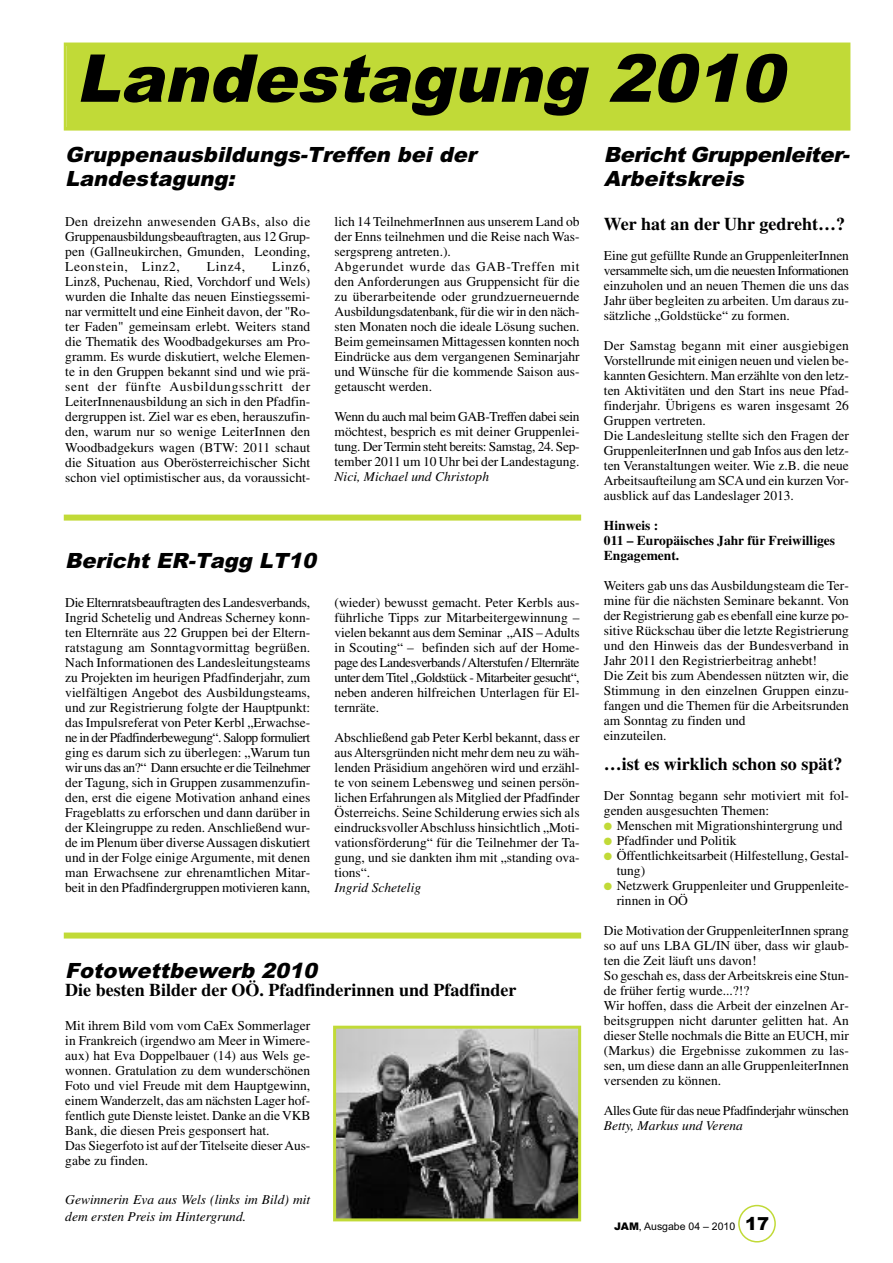
<style>
.page{position:relative;width:893px;height:1263px;background:#fff}
.page>*{position:absolute;margin:0;border:0;box-sizing:border-box;transform-origin:0 0}
.t1{font:italic 900 66px "Arial";color:#000}
.t2{font:italic 900 21px/24px "Arial";color:#000}
.t3{font:700 18px "Times";color:#000}
.t4{font:13.5px/15px "Times";color:#000}
.t5{font:italic 13.5px/16.5px "Times";color:#000}
.t6{font:700 13.5px/15px "Times";color:#000}
.t7{font:13.5px "Times";letter-spacing:-.03em;color:#000}
.t8{font:10.5px "Arial";color:#000}
.s1{color:#c1da37}
.s2{font-weight:900}
.s3{font-weight:900;font-size:18px}
</style>
<div class="page">
<svg style="left:738px;top:1205px;width:38px;height:37px"></svg>
<div style="left:67px;top:46px;width:780px;height:82px;background:#c1da37"></div>
<div style="left:64px;top:43px;width:786px;height:88px;border:3px solid #c1da37"></div>
<img style="left:337px;top:1030px;width:240px;height:187px">
<div style="left:333px;top:1026px;width:248px;height:195px;border:3px solid #c1da37"></div>
<div style="left:64px;top:515px;width:517px;height:6px;background:#c1da37"></div>
<div style="left:64px;top:932px;width:517px;height:6px;background:#c1da37"></div>
<h1 class="t1" style="left:76px;top:40px;width:725px">Landestagung 2010</h1>
<h2 class="t2" style="left:65px;top:143px;width:417px">Gruppenausbildungs-Treffen bei der<br>Landestagung:</h2>
<h2 class="t2" style="left:604px;top:143px;width:252px">Bericht Gruppenleiter-<br>Arbeitskreis</h2>
<p class="t4" style="left:65px;top:216px;width:247px;text-align:justify">Den dreizehn anwesenden GABs, also die Gruppenausbildungsbeauftragten, aus 12 Grup&shy;pen (Gallneukirchen, Gmunden, Leonding, Leonstein, Linz2,</p>
<p class="t4" style="left:65px;top:261px;width:247px;text-align:justify;text-indent:207px">Linz6, Linz8, Puchenau, Ried, Vorchdorf und Wels) wurden die Inhalte das neuen Einstiegssemi&shy;nar vermittelt und eine Einheit davon, der "Ro&shy;ter Faden" gemeinsam erlebt. Weiters stand die Thematik des Woodbadgekurses am Pro&shy;gramm. Es wurde diskutiert, welche Elemen&shy;te in den Gruppen bekannt sind und wie prä&shy;sent der fünfte Ausbildungsschritt der LeiterInnenausbildung an sich in den Pfadfin&shy;dergruppen ist. Ziel war es eben, herauszufin&shy;den, warum nur so wenige LeiterInnen den Woodbadgekurs wagen (BTW: 2011 schaut die Situation aus Oberösterreichischer Sicht schon viel optimistischer aus, da voraussicht-</p>
<p class="t4" style="left:207px;top:261px;width:40px">Linz4,</p>
<p class="t4" style="left:335px;top:216px;width:247px">lich 14 TeilnehmerInnen aus unserem Land ob der Enns teilnehmen und die Reise nach Was&shy;sergspreng antreten.).<br>Abgerundet wurde das GAB-Treffen mit den Anforderungen aus Gruppensicht für die zu überarbeitende oder grundzuerneuernde Ausbildungsdatenbank, für die wir in den näch&shy;sten Monaten noch die ideale Lösung suchen.<br>Beim gemeinsamen Mittagessen konnten noch Eindrücke aus dem vergangenen Seminarjahr und Wünsche für die kommende Saison aus&shy;getauscht werden.</p>
<p class="t4" style="left:335px;top:411px;width:247px;text-align:justify">Wenn du auch mal beim GAB-Treffen dabei sein möchtest, besprich es mit deiner Gruppenlei&shy;tung. Der Termin steht bereits: Samstag, 24. Sep&shy;tember 2011 um 10 Uhr bei der Landestagung.</p>
<p class="t5" style="left:335px;top:470px;width:156px">Nici, Michael und Christoph</p>
<h2 class="t2" style="left:65px;top:549px;width:257px">Bericht ER-Tagg LT10</h2>
<p class="t4" style="left:65px;top:597px;width:247px;text-align:justify">Die Elternratsbeauftragten des Landesverbands, Ingrid Schetelig und Andreas Scherney konn&shy;ten Elternräte aus 22 Gruppen bei der Eltern&shy;ratstagung am Sonntagvormittag begrüßen.<br>Nach Informationen des Landesleitungsteams zu Projekten im heurigen Pfadfinderjahr, zum vielfältigen Angebot des Ausbildungsteams, und zur Registrierung folgte der Hauptpunkt: das Impulsreferat von Peter Kerbl „Erwachse&shy;ne in der Pfadfinderbewegung“. Salopp formuliert ging es darum sich zu überlegen: „Warum tun wir uns das an?“ Dann ersuchte er die Teilnehmer der Tagung, sich in Gruppen zusammenzufin&shy;den, erst die eigene Motivation anhand eines Frageblatts zu erforschen und dann darüber in der Kleingruppe zu reden. Anschließend wur&shy;de im Plenum über diverseAussagen diskutiert und in der Folge einige Argumente, mit denen man Erwachsene zur ehrenamtlichen Mitar&shy;beit in den Pfadfindergruppen motivieren kann,</p>
<p class="t4" style="left:335px;top:597px;width:247px;text-align:justify">(wieder) bewusst gemacht. Peter Kerbls aus&shy;führliche Tipps zur Mitarbeitergewinnung – vielen bekannt aus dem Seminar „AIS –Adults in Scouting“ – befinden sich auf der Home&shy;page des Landesverbands /Alterstufen / Elternräte unter dem Titel „Goldstück - Mitarbeiter gesucht“, neben anderen hilfreichen Unterlagen für El&shy;ternräte.</p>
<p class="t4" style="left:335px;top:732px;width:247px;text-align:justify">Abschließend gab Peter Kerbl bekannt, dass er ausAltersgründen nicht mehr dem neu zu wäh&shy;lenden Präsidium angehören wird und erzähl&shy;te von seinem Lebensweg und seinen persön&shy;lichen Erfahrungen als Mitglied der Pfadfinder Österreichs. Seine Schilderung erwies sich als eindrucksvollerAbschluss hinsichtlich „Moti&shy;vationsförderung“ für die Teilnehmer der Ta&shy;gung, und sie dankten ihm mit „standing ova&shy;tions“.</p>
<p class="t5" style="left:335px;top:881px;width:88px">Ingrid Schetelig</p>
<h2 class="t2" style="left:65px;top:958px;width:259px">Fotowettbewerb 2010</h2>
<h3 class="t3" style="left:65px;top:983px;width:453px">Die besten Bilder der OÖ. Pfadfinderinnen und Pfadfinder</h3>
<p class="t4" style="left:65px;top:1019px;width:247px">Mit ihrem Bild vom vom CaEx Sommerlager in Frankreich (irgendwo am Meer in Wimere&shy;aux) hat Eva Doppelbauer (14) aus Wels ge&shy;wonnen. Gratulation zu dem wunderschönen Foto und viel Freude mit dem Hauptgewinn, einem Wanderzelt, das am nächsten Lager hof&shy;fentlich gute Dienste leistet. Danke an die VKB Bank, die diesen Preis gesponsert hat.<br>Das Siegerfoto ist auf der Titelseite dieserAus&shy;gabe zu finden.</p>
<p class="t5" style="left:65px;top:1193px;width:247px">Gewinnerin Eva aus Wels (links im Bild) mit dem ersten Preis im Hintergrund.</p>
<h3 class="t3" style="left:604px;top:217px;width:243px">Wer hat an der Uhr gedreht…?</h3>
<p class="t4" style="left:604px;top:249px;width:247px;text-align:justify">Eine gut gefüllte Runde an GruppenleiterInnen versammelte sich, um die neuesten Informationen einzuholen und an neuen Themen die uns das Jahr über begleiten zu arbeiten. Um daraus zu&shy;sätzliche „Goldstücke“ zu formen.</p>
<p class="t4" style="left:604px;top:339px;width:247px">Der Samstag begann mit einer ausgiebigen Vorstellrunde mit einigen neuen und vielen be&shy;kannten Gesichtern. Man erzählte von den letz&shy;ten Aktivitäten und den Start ins neue Pfad&shy;finderjahr. Übrigens es waren insgesamt 26<br>Gruppen vertreten.<br>Die Landesleitung stellte sich den Fragen der GruppenleiterInnen und gab Infos aus den letz&shy;ten Veranstaltungen weiter. Wie z.B. die neue Arbeitsaufteilung am SCAund ein kurzen Vor&shy;ausblick auf das Landeslager 2013.</p>
<p class="t6" style="left:604px;top:519px;width:233px">Hinweis :<br>011 – Europäisches Jahr für Freiwilliges<br>Engagement.</p>
<p class="t4" style="left:604px;top:579px;width:247px">Weiters gab uns dasAusbildungsteam die Ter&shy;mine für die nächsten Seminare bekannt. Von der Registrierung gab es ebenfall eine kurze po&shy;sitive Rückschau über die letzte Registrierung und den Hinweis das der Bundesverband in Jahr 2011 den Registrierbeitrag anhebt!<br>Die Zeit bis zum Abendessen nützten wir, die Stimmung in den einzelnen Gruppen einzu&shy;fangen und die Themen für die Arbeitsrunden am Sonntag zu finden und<br>einzuteilen.</p>
<h3 class="t3" style="left:604px;top:757px;width:240px">…ist es wirklich schon so spät?</h3>
<p class="t4" style="left:604px;top:789px;width:247px">Der Sonntag begann sehr motiviert mit fol&shy;genden ausgesuchten Themen:</p>
<p class="t4" style="left:604px;top:819px;width:240px"><span class="s1">●</span> Menschen mit Migrationshintergrung und</p>
<p class="t4" style="left:604px;top:834px;width:134px"><span class="s1">●</span> Pfadfinder und Politik</p>
<p class="t4" style="left:617px;top:849px;width:234px;text-indent:-13px"><span class="s1">●</span> Öffentlichkeitsarbeit (Hilfestellung, Gestal&shy;tung)</p>
<p class="t4" style="left:617px;top:879px;width:234px;text-indent:-13px"><span class="s1">●</span> Netzwerk Gruppenleiter und Gruppenleite&shy;rinnen in OÖ</p>
<p class="t4" style="left:604px;top:924px;width:247px">Die Motivation der GruppenleiterInnen sprang so auf uns LBA GL/IN über, dass wir glaub&shy;ten die Zeit läuft uns davon!<br>So geschah es, dass derArbeitskreis eine Stun&shy;de früher fertig wurde...?!?<br>Wir hoffen, dass die Arbeit der einzelnen Ar&shy;beitsgruppen nicht darunter gelitten hat. An dieser Stelle nochmals die Bitte an EUCH, mir (Markus) die Ergebnisse zukommen zu las&shy;sen, um diese dann an alle GruppenleiterInnen versenden zu können.</p>
<p class="t7" style="left:604px;top:1105px;width:247px">Alles Gute für das neue Pfadfinderjahr wünschen</p>
<p class="t5" style="left:604px;top:1118px;width:140px">Betty, Markus und Verena</p>
<p class="t8" style="left:614px;top:1220px;width:156px"><span class="s2">JAM</span>, Ausgabe 04 – 2010 <span class="s3">17</span></p>
</div>
